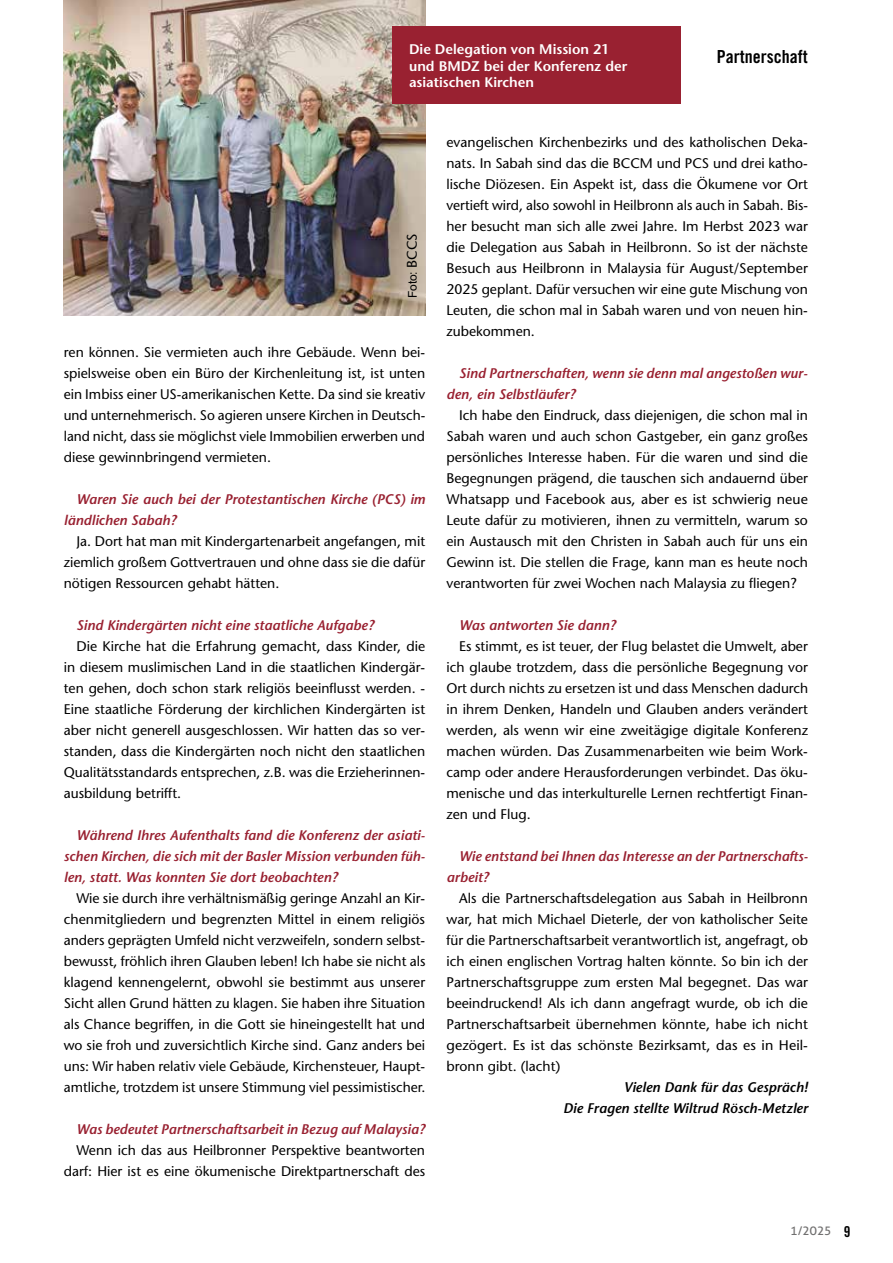
<style>
.page{position:relative;width:893px;height:1263px;background:#fff}
.page>*{position:absolute;margin:0;border:0;box-sizing:border-box;transform-origin:0 0}
.t1{font:18px "Trade Gothic LT Std Bd Cn 20";color:#000}
.t2{font:13.95px/21px "Stone Sans";color:#000;text-align:justify}
.t3{font:italic 600 13.95px/21px "Stone Sans";color:#992131}
.t4{font:600 13.95px/16.8px "Stone Sans";color:#fff}
.t5{font:italic 600 13.95px/21px "Stone Sans";color:#000;text-align:right}
.t6{font:12px "Arial";color:#000}
.t7{font:12px "Aller";color:#706f6f}
.s1{font-family:"Stone Sans";font-size:13.95px}
.s2{font-family:"Trade Gothic LT Std Bd Cn 20";font-size:15px;color:#000}
</style>
<div class="page">
<img style="left:64px;top:0;width:361px;height:315px">
<div style="left:392px;top:26px;width:288px;height:78px;background:#992131"></div>
<p class="t4" style="left:409px;top:41px;width:220px">Die Delegation von Mission 21 und BMDZ bei der Konferenz der asiatischen Kirchen</p>
<p class="t1" style="left:717px;top:46px;width:92px">Partnerschaft</p>
<p class="t6" style="left:404px;top:298px;width:66px;rotate:-90deg">Foto: <span class="s1">BCCS</span></p>
<p class="t2" style="left:64px;top:342px;width:363px">ren können. Sie vermieten auch ihre Gebäude. Wenn bei&shy;spielsweise oben ein Büro der Kirchenleitung ist, ist unten ein Imbiss einer US-amerikanischen Kette. Da sind sie kreativ und unternehmerisch. So agieren unsere Kirchen in Deutsch&shy;land nicht, dass sie möglichst viele Immobilien erwerben und diese gewinnbringend vermieten.</p>
<p class="t3" style="left:64px;top:489px;width:363px;text-indent:13px">Waren Sie auch bei der Protestantischen Kirche (PCS) im ländlichen Sabah?</p>
<p class="t2" style="left:64px;top:531px;width:363px;text-indent:13px">Ja. Dort hat man mit Kindergartenarbeit angefangen, mit ziemlich großem Gottvertrauen und ohne dass sie die dafür nötigen Ressourcen gehabt hätten.</p>
<p class="t3" style="left:77px;top:615px;width:299px">Sind Kindergärten nicht eine staatliche Aufgabe?</p>
<p class="t2" style="left:64px;top:636px;width:363px;text-indent:13px">Die Kirche hat die Erfahrung gemacht, dass Kinder, die in diesem muslimischen Land in die staatlichen Kindergär&shy;ten gehen, doch schon stark religiös beeinflusst werden. - Eine staatliche Förderung der kirchlichen Kindergärten ist aber nicht generell ausgeschlossen. Wir hatten das so ver&shy;standen, dass die Kindergärten noch nicht den staatlichen Qualitätsstandards entsprechen, z.B. was die Erzieherinnen&shy;ausbildung betrifft.</p>
<p class="t3" style="left:64px;top:825px;width:363px;text-align:justify;text-indent:13px">Während Ihres Aufenthalts fand die Konferenz der asiati&shy;schen Kirchen, die sich mit der Basler Mission verbunden füh&shy;len, statt. Was konnten Sie dort beobachten?</p>
<p class="t2" style="left:64px;top:888px;width:363px;text-indent:13px">Wie sie durch ihre verhältnismäßig geringe Anzahl an Kir&shy;chenmitgliedern und begrenzten Mittel in einem religiös anders geprägten Umfeld nicht verzweifeln, sondern selbst&shy;bewusst, fröhlich ihren Glauben leben! Ich habe sie nicht als klagend kennengelernt, obwohl sie bestimmt aus unserer Sicht allen Grund hätten zu klagen. Sie haben ihre Situation als Chance begriffen, in die Gott sie hineingestellt hat und wo sie froh und zuversichtlich Kirche sind. Ganz anders bei uns: Wir haben relativ viele Gebäude, Kirchensteuer, Haupt&shy;amtliche, trotzdem ist unsere Stimmung viel pessimistischer.</p>
<p class="t3" style="left:77px;top:1119px;width:350px">Was bedeutet Partnerschaftsarbeit in Bezug auf Malaysia?</p>
<p class="t2" style="left:64px;top:1140px;width:363px;text-align:right">Wenn ich das aus Heilbronner Perspektive beantworten darf: Hier ist es eine ökumenische Direktpartnerschaft des</p>
<p class="t2" style="left:446px;top:132px;width:363px">evangelischen Kirchenbezirks und des katholischen Deka&shy;nats. In Sabah sind das die BCCM und PCS und drei katho&shy;lische Diözesen. Ein Aspekt ist, dass die Ökumene vor Ort vertieft wird, also sowohl in Heilbronn als auch in Sabah. Bis&shy;her besucht man sich alle zwei Jahre. Im Herbst 2023 war die Delegation aus Sabah in Heilbronn. So ist der nächste Besuch aus Heilbronn in Malaysia für August/September 2025 geplant. Dafür versuchen wir eine gute Mischung von Leuten, die schon mal in Sabah waren und von neuen hin&shy;zubekommen.</p>
<p class="t3" style="left:446px;top:363px;width:363px;text-indent:13px">Sind Partnerschaften, wenn sie denn mal angestoßen wur&shy;den, ein Selbstläufer?</p>
<p class="t2" style="left:446px;top:405px;width:363px;text-indent:13px">Ich habe den Eindruck, dass diejenigen, die schon mal in Sabah waren und auch schon Gastgeber, ein ganz großes persönliches Interesse haben. Für die waren und sind die Begegnungen prägend, die tauschen sich andauernd über Whatsapp und Facebook aus, aber es ist schwierig neue Leute dafür zu motivieren, ihnen zu vermitteln, warum so ein Austausch mit den Christen in Sabah auch für uns ein Gewinn ist. Die stellen die Frage, kann man es heute noch verantworten für zwei Wochen nach Malaysia zu fliegen?</p>
<p class="t3" style="left:459px;top:615px;width:158px">Was antworten Sie dann?</p>
<p class="t2" style="left:446px;top:636px;width:363px;text-indent:13px">Es stimmt, es ist teuer, der Flug belastet die Umwelt, aber ich glaube trotzdem, dass die persönliche Begegnung vor Ort durch nichts zu ersetzen ist und dass Menschen dadurch in ihrem Denken, Handeln und Glauben anders verändert werden, als wenn wir eine zweitägige digitale Konferenz machen würden. Das Zusammenarbeiten wie beim Work&shy;camp oder andere Herausforderungen verbindet. Das öku&shy;menische und das interkulturelle Lernen rechtfertigt Finan&shy;zen und Flug.</p>
<p class="t3" style="left:446px;top:846px;width:363px;text-indent:13px">Wie entstand bei Ihnen das Interesse an der Partnerschafts&shy;arbeit?</p>
<p class="t2" style="left:446px;top:888px;width:363px;text-indent:13px">Als die Partnerschaftsdelegation aus Sabah in Heilbronn war, hat mich Michael Dieterle, der von katholischer Seite für die Partnerschaftsarbeit verantwortlich ist, angefragt, ob ich einen englischen Vortrag halten könnte. So bin ich der Partnerschaftsgruppe zum ersten Mal begegnet. Das war beeindruckend! Als ich dann angefragt wurde, ob ich die Partnerschaftsarbeit übernehmen könnte, habe ich nicht gezögert. Es ist das schönste Bezirksamt, das es in Heil&shy;bronn gibt. (lacht)</p>
<p class="t5" style="left:563px;top:1077px;width:246px">Vielen Dank für das Gespräch!<br>Die Fragen stellte Wiltrud Rösch-Metzler</p>
<p class="t7" style="left:790px;top:1223px;width:61px">1/2025 <span class="s2">9</span></p>
</div>
